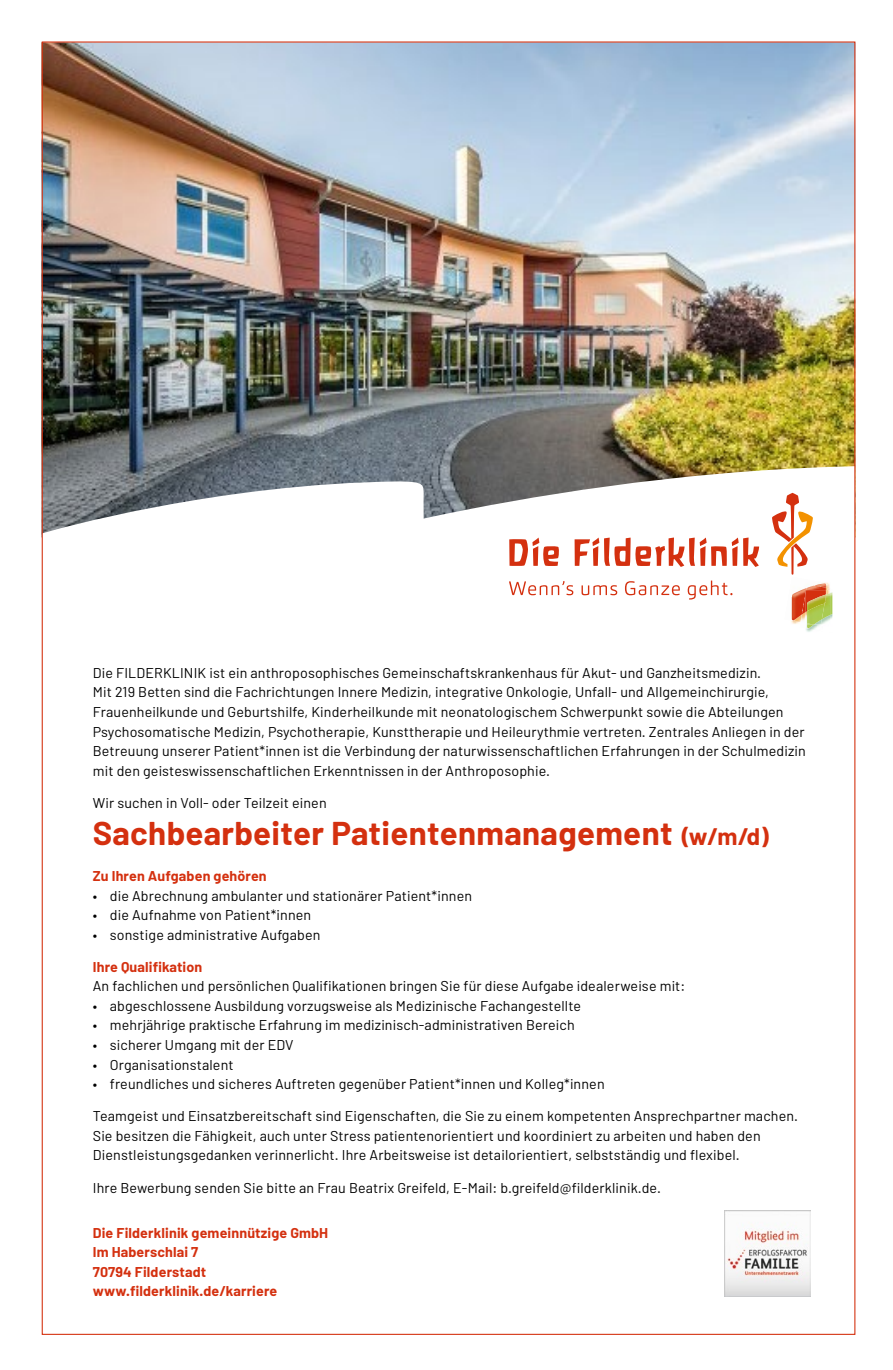
<style>
.page{position:relative;width:893px;height:1370px;background:#fff}
.page>*{position:absolute;margin:0;border:0;box-sizing:border-box;transform-origin:0 0}
.Funktion{font:700 33px "Barlow";letter-spacing:.01em;color:#d4300f}
.Copy{font:14.25px/19.5px "Barlow";letter-spacing:.01em;color:#000}
.Adresse{font:700 14.25px/19.5px "Barlow";letter-spacing:.01em;color:#d4300f}
.Bold_rot{font:700 14.25px "Barlow";letter-spacing:.01em;color:#d4300f}
.s1{font-size:24px}
</style>
<div class="page">
<img style="left:41px;top:42px;width:812px;height:495px">
<svg style="left:44px;top:465px;width:809px;height:153px"></svg>
<img style="left:791px;top:622px;width:9px;height:2px">
<img style="left:784px;top:603px;width:6px;height:15px">
<img style="left:790px;top:603px;width:10px;height:19px">
<img style="left:792px;top:603px;width:10px;height:17px">
<svg style="left:800px;top:612px;width:5px;height:10px"></svg>
<img style="left:802px;top:603px;width:3px;height:11px">
<img style="left:806px;top:624px;width:10px;height:8px">
<img style="left:805px;top:603px;width:2px;height:21px">
<img style="left:807px;top:603px;width:25px;height:25px">
<img style="left:826px;top:603px;width:4px;height:21px">
<img style="left:807px;top:611px;width:19px;height:13px">
<img style="left:807px;top:603px;width:19px;height:8px">
<svg style="left:509px;top:580px;width:223px;height:19px"></svg>
<svg style="left:771px;top:492px;width:61px;height:111px"></svg>
<svg style="left:509px;top:537px;width:250px;height:30px"></svg>
<img style="left:724px;top:1210px;width:86px;height:85px">
<p class="Copy" style="left:93px;top:662px;width:714px">Die FILDERKLINIK ist ein anthroposophisches Gemeinschaftskrankenhaus für Akut- und Ganzheitsmedizin.<br>Mit 219 Betten sind die Fachrichtungen Innere Medizin, integrative Onkologie, Unfall- und Allgemeinchirurgie, Frauenheilkunde und Geburtshilfe, Kinderheilkunde mit neonatologischem Schwerpunkt sowie die Abteilungen Psychosomatische Medizin, Psychotherapie, Kunsttherapie und Heileurythmie vertreten. Zentrales Anliegen in der Betreuung unserer Patient*innen ist die Verbindung der naturwissenschaftlichen Erfahrungen in der Schulmedizin mit den geisteswissenschaftlichen Erkenntnissen in der Anthroposophie.</p>
<p class="Copy" style="left:93px;top:792px;width:235px">Wir suchen in Voll- oder Teilzeit einen</p>
<p class="Funktion" style="left:93px;top:812px;width:677px">Sachbearbeiter Patientenmanagement <span class="s1">(w/m/d)</span></p>
<p class="Bold_rot" style="left:93px;top:867px;width:175px">Zu Ihren Aufgaben gehören</p>
<p class="Copy" style="left:93px;top:885px;width:381px">• die Abrechnung ambulanter und stationärer Patient*innen</p>
<p class="Copy" style="left:93px;top:904px;width:220px">• die Aufnahme von Patient*innen</p>
<p class="Copy" style="left:93px;top:924px;width:229px">• sonstige administrative Aufgaben</p>
<p class="Bold_rot" style="left:93px;top:957px;width:111px">Ihre Qualifikation</p>
<p class="Copy" style="left:93px;top:976px;width:594px">An fachlichen und persönlichen Qualifikationen bringen Sie für diese Aufgabe idealerweise mit:</p>
<p class="Copy" style="left:93px;top:995px;width:490px">• abgeschlossene Ausbildung vorzugsweise als Medizinische Fachangestellte</p>
<p class="Copy" style="left:93px;top:1015px;width:483px">• mehrjährige praktische Erfahrung im medizinisch-administrativen Bereich</p>
<p class="Copy" style="left:93px;top:1034px;width:202px">• sicherer Umgang mit der EDV</p>
<p class="Copy" style="left:93px;top:1054px;width:142px">• Organisationstalent</p>
<p class="Copy" style="left:93px;top:1073px;width:513px">• freundliches und sicheres Auftreten gegenüber Patient*innen und Kolleg*innen</p>
<p class="Copy" style="left:93px;top:1105px;width:707px">Teamgeist und Einsatzbereitschaft sind Eigenschaften, die Sie zu einem kompetenten Ansprechpartner machen.<br>Sie besitzen die Fähigkeit, auch unter Stress patientenorientiert und koordiniert zu arbeiten und haben den<br>Dienstleistungsgedanken verinnerlicht. Ihre Arbeitsweise ist detailorientiert, selbstständig und flexibel.</p>
<p class="Copy" style="left:93px;top:1177px;width:570px">Ihre Bewerbung senden Sie bitte an Frau Beatrix Greifeld, E-Mail: b.greifeld@filderklinik.de.</p>
<p class="Adresse" style="left:93px;top:1222px;width:237px">Die Filderklinik gemeinnützige GmbH<br>Im Haberschlai 7<br>70794 Filderstadt www.filderklinik.de/karriere</p>
</div>
